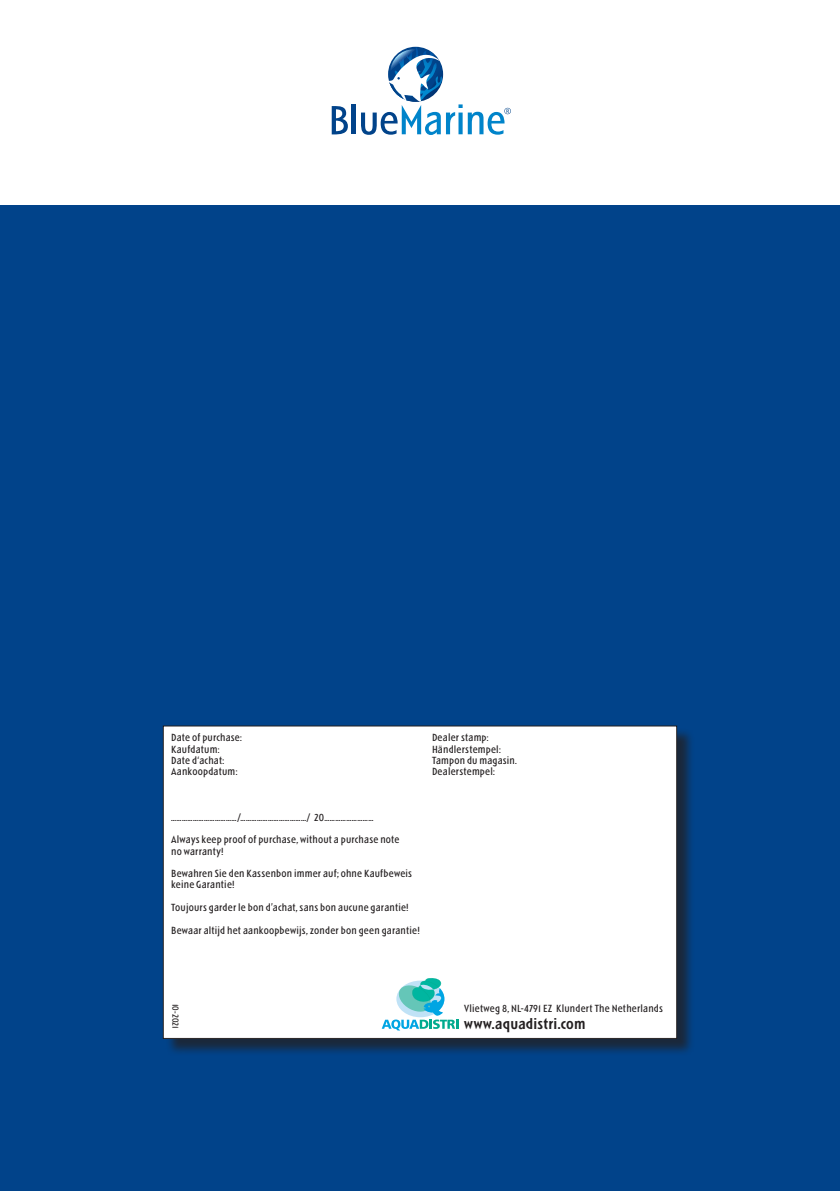
<style>
.page{position:relative;width:840px;height:1191px;background:#fff}
.page>*{position:absolute;margin:0;border:0;box-sizing:border-box;transform-origin:0 0}
.t1{font:500 14.2px "Linotype Spitz";letter-spacing:.01em;color:#231f20}
.t2{font:9.8px/11.4px "Linotype Spitz";letter-spacing:.015em;color:#231f20}
.t3{font:8.4px "Linotype Spitz";letter-spacing:.005em;color:#231f20}
</style>
<div class="page">
<div style="left:0;top:205px;width:839px;height:986px;background:#01438a"></div>
<div style="left:165px;top:728px;width:529px;height:328px;background:#231f20;opacity:.75"></div>
<div style="left:163px;top:726px;width:513px;height:312px;background:#fff"></div>
<svg style="left:381px;top:978px;width:77px;height:52px"></svg>
<svg style="left:331px;top:106px;width:16px;height:28px"></svg>
<div style="left:351px;top:104px;width:5px;height:30px;background:#01438a"></div>
<svg style="left:361px;top:47px;width:149px;height:88px"></svg>
<p class="t2" style="left:171px;top:732px;width:72px">Date of purchase:<br>Kaufdatum:<br>Date d‘achat:<br>Aankoopdatum:</p>
<p class="t2" style="left:171px;top:811px;width:204px">………………………………/………………………………/ 20………………………</p>
<p class="t2" style="left:171px;top:834px;width:230px">Always keep proof of purchase, without a purchase note no warranty!</p>
<p class="t2" style="left:171px;top:868px;width:242px">Bewahren Sie den Kassenbon immer auf; ohne Kaufbeweis keine Garantie!</p>
<p class="t2" style="left:171px;top:902px;width:239px">Toujours garder le bon d’achat, sans bon aucune garantie!</p>
<p class="t2" style="left:171px;top:924px;width:250px">Bewaar altijd het aankoopbewijs, zonder bon geen garantie!</p>
<p class="t2" style="left:432px;top:732px;width:86px">Dealer stamp:<br>Händlerstempel:<br>Tampon du magasin.<br>Dealerstempel:</p>
<p class="t3" style="left:180px;top:1003px;width:26px;rotate:90deg">10-2021</p>
<p class="t2" style="left:464px;top:1002px;width:200px">Vlietweg 8, NL-4791 EZ Klundert The Netherlands</p>
<h1 class="t1" style="left:464px;top:1014px;width:123px">www.aquadistri.com</h1>
</div>
